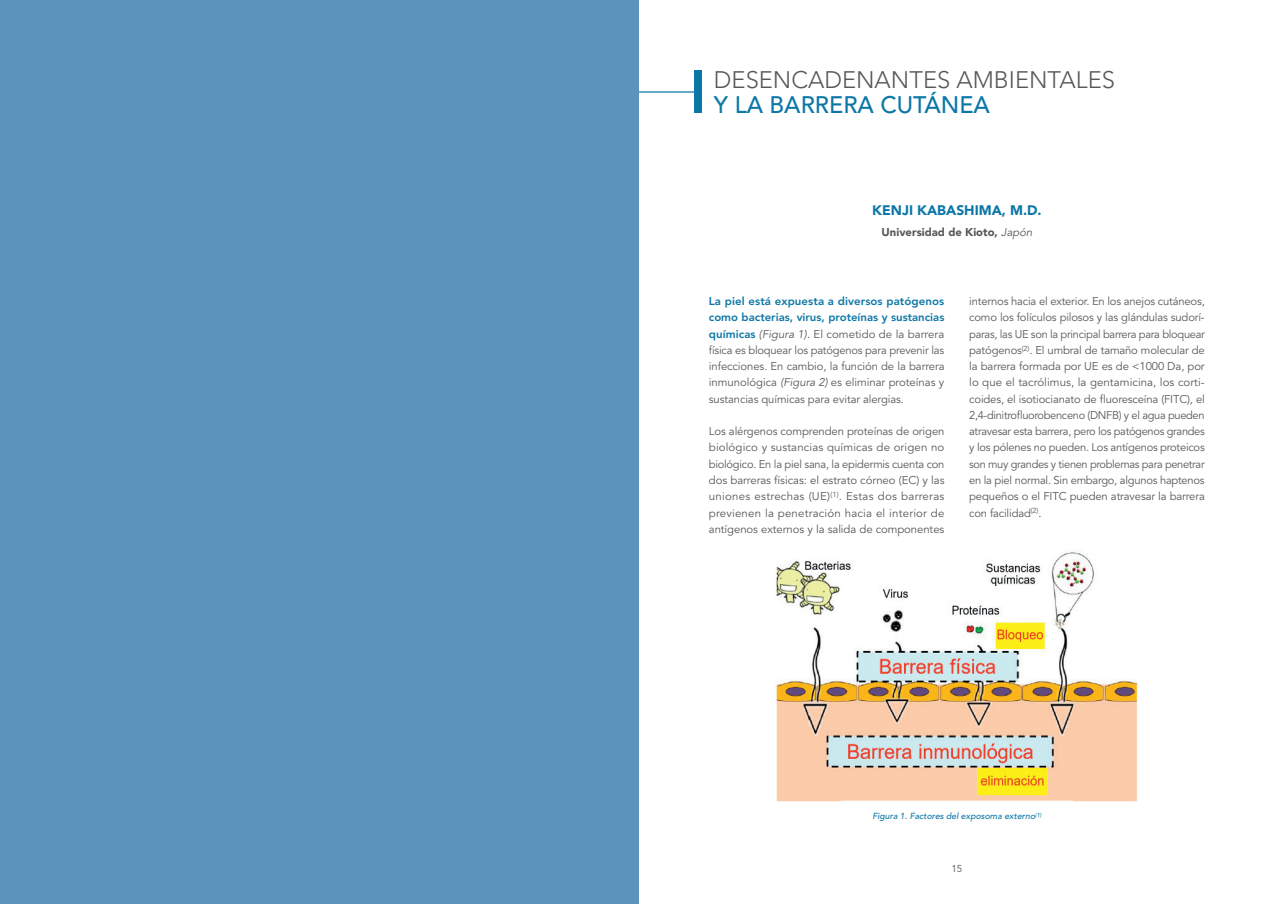
<style>
.page{position:relative;width:1276px;height:904px;background:#fff}
.page>*{position:absolute;margin:0;border:0;box-sizing:border-box;transform-origin:0 0}
.t1{font:300 23.75px "Avenir LT Pro";color:#57585a}
.t2{font:500 23.75px "Avenir LT Pro";color:#0c77a7}
.t3{font:900 13.75px "Avenir LT Pro";color:#0c77a7}
.t4{font:11.25px/16.2px "Avenir LT Pro";letter-spacing:-.01em;color:#57585a;text-align:justify}
.t5{font:900 11.25px "Avenir LT Pro";color:#57585a}
.t6{font:10px "Avenir LT Pro";color:#57585a}
.t7{font:italic 500 8.75px "Avenir LT Pro";color:#0c77a7}
.s1{font-weight:400;font-style:italic}
.s2{font-weight:800;color:#0c77a7}
.s3{font-style:italic}
</style>
<div class="page">
<div style="left:695px;top:71px;width:7px;height:42px;background:#0c77a7"></div>
<hr style="left:612px;top:91px;width:84px;height:2px;background:#0c77a7">
<div style="left:0;top:0;width:638px;height:904px;background:#5a93bc"></div>
<img style="left:775px;top:552px;width:363px;height:250px">
<h1 class="t1" style="left:714px;top:65px;width:402px">DESENCADENANTES AMBIENTALES</h1>
<h1 class="t2" style="left:714px;top:90px;width:277px">Y LA BARRERA CUTÁNEA</h1>
<p class="t3" style="left:872px;top:202px;width:171px">KENJI KABASHIMA, M.D.</p>
<p class="t5" style="left:881px;top:225px;width:152px">Universidad de Kioto, <span class="s1">Japón</span></p>
<p class="t4" style="left:709px;top:293px;width:237px"><span class="s2">La piel está expuesta a diversos patógenos como bacterias, virus, proteínas y sustancias químicas</span> <span class="s3">(Figura 1)</span>. El cometido de la barrera física es bloquear los patógenos para prevenir las infecciones. En cambio, la función de la barrera inmunológica <span class="s3">(Figura 2)</span> es eliminar proteínas y sustancias químicas para evitar alergias.</p>
<p class="t4" style="left:709px;top:423px;width:237px">Los alérgenos comprenden proteínas de origen biológico y sustancias químicas de origen no biológico. En la piel sana, la epidermis cuenta con dos barreras físicas: el estrato córneo (EC) y las uniones estrechas (UE)<sup>(1)</sup>. Estas dos barreras previenen la penetración hacia el interior de antígenos externos y la salida de componentes</p>
<p class="t4" style="left:969px;top:293px;width:237px">internos hacia el exterior. En los anejos cutáneos, como los folículos pilosos y las glándulas sudorí&shy;paras, las UE son la principal barrera para bloquear patógenos<sup>(2)</sup>. El umbral de tamaño molecular de la barrera formada por UE es de &lt;1000 Da, por lo que el tacrólimus, la gentamicina, los corti&shy;coides, el isotiocianato de fluoresceína (FITC), el 2,4-dinitrofluorobenceno (DNFB) y el agua pueden atravesar esta barrera, pero los patógenos grandes y los pólenes no pueden. Los antígenos proteicos son muy grandes y tienen problemas para penetrar en la piel normal. Sin embargo, algunos haptenos pequeños o el FITC pueden atravesar la barrera con facilidad<sup>(2)</sup>.</p>
<p class="t7" style="left:872px;top:811px;width:171px">Figura 1. Factores del exposoma externo<sup>(1)</sup></p>
<p class="t6" style="left:951px;top:862px;width:12px">15</p>
</div>
